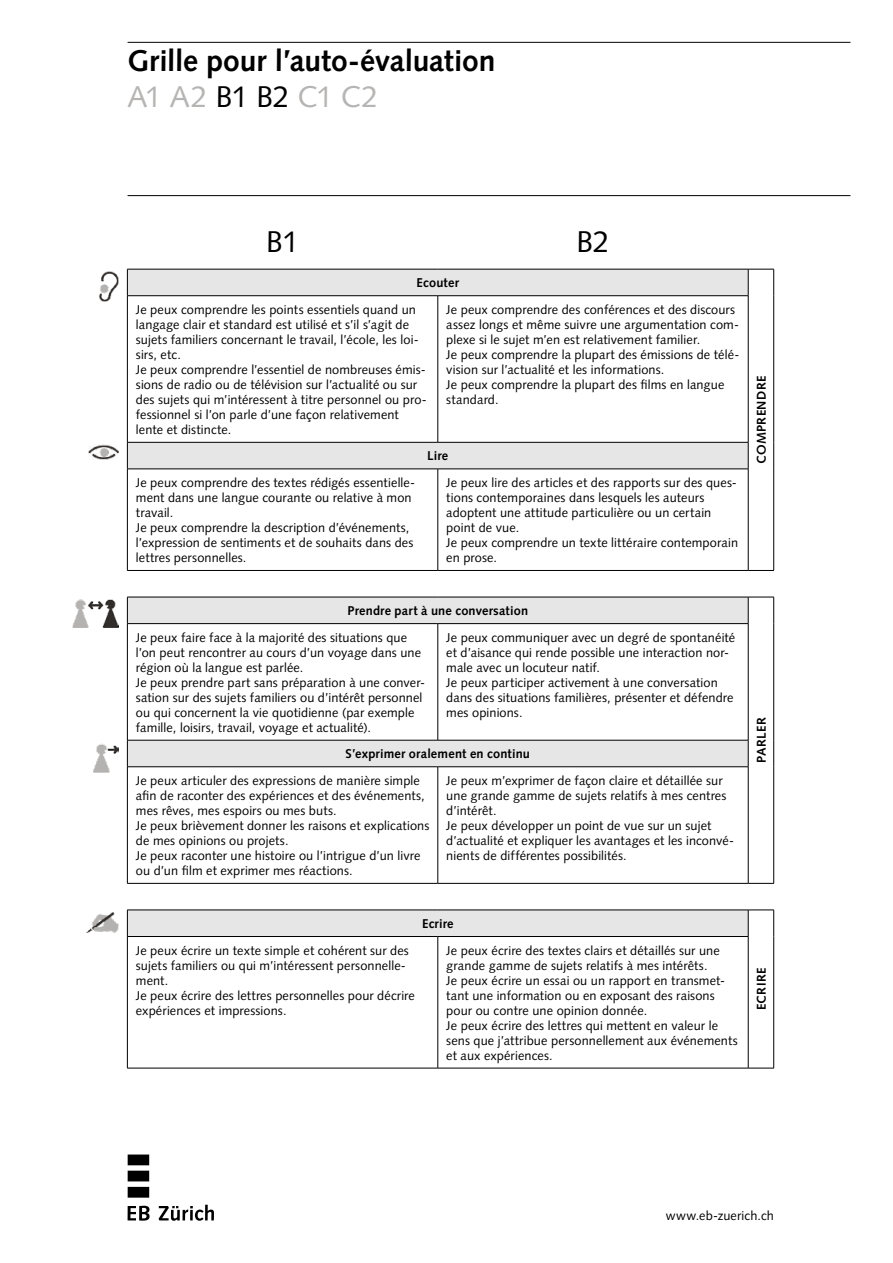
<style>
.page{position:relative;width:893px;height:1263px;background:#fff}
.page>*{position:absolute;margin:0;border:0;box-sizing:border-box;transform-origin:0 0}
.t1{font:90.6px "Ebtype";color:#000}
.t2{font:700 30px/36px "Syntax EBLT Std";letter-spacing:-.005em;color:#000}
.t3{font:30px "Syntax EBLT Std";color:#000}
.t4{font:12.75px/15px "Syntax EBLT Std";letter-spacing:.01em;color:#000}
.t5{font:700 12.75px "Syntax EBLT Std";letter-spacing:.015em;color:#000}
.s1{font-weight:400;color:#b6b5b4}
.s2{font-weight:400}
</style>
<div class="page">
<hr style="left:128px;top:42px;width:722px;height:1px;background:#000">
<hr style="left:128px;top:195px;width:722px;height:1px;background:#000">
<svg style="left:127px;top:270px;width:621px;height:666px"></svg>
<hr style="left:127px;top:597px;width:311px;height:1px;background:#000">
<hr style="left:438px;top:597px;width:310px;height:1px;background:#000">
<hr style="left:127px;top:883px;width:311px;height:1px;background:#000">
<hr style="left:438px;top:883px;width:310px;height:1px;background:#000">
<hr style="left:127px;top:295px;width:311px;height:1px;background:#000">
<hr style="left:127px;top:442px;width:311px;height:1px;background:#000">
<hr style="left:127px;top:469px;width:311px;height:1px;background:#000">
<hr style="left:438px;top:469px;width:310px;height:1px;background:#000">
<hr style="left:127px;top:623px;width:311px;height:1px;background:#000">
<hr style="left:438px;top:623px;width:310px;height:1px;background:#000">
<hr style="left:127px;top:740px;width:311px;height:1px;background:#000">
<hr style="left:438px;top:740px;width:310px;height:1px;background:#000">
<hr style="left:127px;top:766px;width:311px;height:1px;background:#000">
<hr style="left:438px;top:766px;width:310px;height:1px;background:#000">
<hr style="left:438px;top:442px;width:310px;height:1px;background:#000">
<hr style="left:438px;top:295px;width:310px;height:1px;background:#000">
<hr style="left:438px;top:296px;width:1px;height:146px;background:#000">
<hr style="left:438px;top:469px;width:1px;height:101px;background:#000">
<hr style="left:438px;top:624px;width:1px;height:116px;background:#000">
<hr style="left:438px;top:767px;width:1px;height:116px;background:#000">
<hr style="left:438px;top:937px;width:1px;height:131px;background:#000">
<hr style="left:127px;top:269px;width:311px;height:1px;background:#000">
<hr style="left:438px;top:269px;width:310px;height:1px;background:#000">
<hr style="left:127px;top:570px;width:311px;height:1px;background:#000">
<hr style="left:438px;top:570px;width:310px;height:1px;background:#000">
<hr style="left:127px;top:1068px;width:311px;height:1px;background:#000">
<hr style="left:438px;top:1068px;width:310px;height:1px;background:#000">
<hr style="left:127px;top:910px;width:311px;height:1px;background:#000">
<hr style="left:438px;top:910px;width:310px;height:1px;background:#000">
<hr style="left:127px;top:936px;width:311px;height:1px;background:#000">
<hr style="left:438px;top:936px;width:310px;height:1px;background:#000">
<svg style="left:127px;top:269px;width:1px;height:26px"></svg>
<hr style="left:127px;top:296px;width:1px;height:146px;background:#000">
<svg style="left:127px;top:442px;width:1px;height:27px"></svg>
<hr style="left:127px;top:469px;width:1px;height:101px;background:#000">
<svg style="left:127px;top:597px;width:1px;height:26px"></svg>
<hr style="left:127px;top:624px;width:1px;height:116px;background:#000">
<svg style="left:127px;top:740px;width:1px;height:26px"></svg>
<hr style="left:127px;top:767px;width:1px;height:116px;background:#000">
<svg style="left:127px;top:910px;width:1px;height:26px"></svg>
<hr style="left:127px;top:937px;width:1px;height:131px;background:#000">
<img style="left:99px;top:271px;width:20px;height:30px">
<img style="left:89px;top:444px;width:30px;height:15px">
<img style="left:72px;top:599px;width:47px;height:29px">
<img style="left:94px;top:743px;width:25px;height:29px">
<img style="left:87px;top:912px;width:32px;height:20px">
<svg style="left:748px;top:269px;width:26px;height:800px"></svg>
<h2 class="t2" style="left:128px;top:43px;width:369px">Grille pour l’auto-évaluation<br><span class="s1">A1 A2</span> <span class="s2">B1 B2</span> <span class="s1">C1 C2</span></h2>
<h2 class="t3" style="left:266px;top:224px;width:34px">B1</h2>
<h2 class="t3" style="left:576px;top:224px;width:34px">B2</h2>
<p class="t5" style="left:417px;top:275px;width:44px">Ecouter</p>
<p class="t4" style="left:136px;top:302px;width:292px">Je peux comprendre les points essentiels quand un langage clair et standard est utilisé et s’il s’agit de sujets familiers concernant le travail, l’école, les loi&shy;sirs, etc.<br>Je peux comprendre l’essentiel de nombreuses émis&shy;sions de radio ou de télévision sur l’actualité ou sur des sujets qui m’intéressent à titre personnel ou pro&shy;fessionnel si l’on parle d’une façon relativement lente et distincte.</p>
<p class="t4" style="left:446px;top:302px;width:294px">Je peux comprendre des conférences et des discours assez longs et même suivre une argumentation com&shy;plexe si le sujet m’en est relativement familier.<br>Je peux comprendre la plupart des émissions de télé&shy;vision sur l’actualité et les informations.<br>Je peux comprendre la plupart des films en langue standard.</p>
<p class="t5" style="left:427px;top:449px;width:22px">Lire</p>
<p class="t4" style="left:136px;top:475px;width:281px">Je peux comprendre des textes rédigés essentielle&shy;ment dans une langue courante ou relative à mon travail.<br>Je peux comprendre la description d’événements, l’expression de sentiments et de souhaits dans des lettres personnelles.</p>
<p class="t4" style="left:446px;top:475px;width:293px">Je peux lire des articles et des rapports sur des ques&shy;tions contemporaines dans lesquels les auteurs adoptent une attitude particulière ou un certain point de vue.<br>Je peux comprendre un texte littéraire contemporain en prose.</p>
<p class="t5" style="left:347px;top:603px;width:182px">Prendre part à une conversation</p>
<p class="t4" style="left:136px;top:630px;width:291px">Je peux faire face à la majorité des situations que l’on peut rencontrer au cours d’un voyage dans une région où la langue est parlée.<br>Je peux prendre part sans préparation à une conver&shy;sation sur des sujets familiers ou d’intérêt personnel ou qui concernent la vie quotidienne (par exemple famille, loisirs, travail, voyage et actualité).</p>
<p class="t4" style="left:446px;top:630px;width:291px">Je peux communiquer avec un degré de spontanéité et d’aisance qui rende possible une interaction nor&shy;male avec un locuteur natif.<br>Je peux participer activement à une conversation dans des situations familières, présenter et défendre mes opinions.</p>
<p class="t5" style="left:346px;top:746px;width:186px">S’exprimer oralement en continu</p>
<p class="t4" style="left:136px;top:773px;width:295px">Je peux articuler des expressions de manière simple afin de raconter des expériences et des événements, mes rêves, mes espoirs ou mes buts.<br>Je peux brièvement donner les raisons et explications de mes opinions ou projets.<br>Je peux raconter une histoire ou l’intrigue d’un livre ou d’un film et exprimer mes réactions.</p>
<p class="t4" style="left:446px;top:773px;width:289px">Je peux m’exprimer de façon claire et détaillée sur une grande gamme de sujets relatifs à mes centres d’intérêt.<br>Je peux développer un point de vue sur un sujet d’actualité et expliquer les avantages et les inconvé&shy;nients de différentes possibilités.</p>
<p class="t5" style="left:422px;top:916px;width:33px">Ecrire</p>
<p class="t4" style="left:136px;top:943px;width:281px">Je peux écrire un texte simple et cohérent sur des sujets familiers ou qui m’intéressent personnelle&shy;ment.<br>Je peux écrire des lettres personnelles pour décrire expériences et impressions.</p>
<p class="t4" style="left:446px;top:943px;width:293px">Je peux écrire des textes clairs et détaillés sur une grande gamme de sujets relatifs à mes intérêts.<br>Je peux écrire un essai ou un rapport en transmet&shy;tant une information ou en exposant des raisons pour ou contre une opinion donnée.<br>Je peux écrire des lettres qui mettent en valeur le sens que j’attribue personnellement aux événements et aux expériences.</p>
<p class="t5" style="left:754px;top:464px;width:89px;rotate:-90deg">COMPRENDRE</p>
<p class="t5" style="left:754px;top:763px;width:47px;rotate:-90deg">PARLER</p>
<p class="t5" style="left:754px;top:1010px;width:44px;rotate:-90deg">ECRIRE</p>
<h1 class="t1" style="left:128px;top:1152px;width:90px">PQ</h1>
<p class="t4" style="left:666px;top:1208px;width:110px">www.eb-zuerich.ch</p>
</div>
